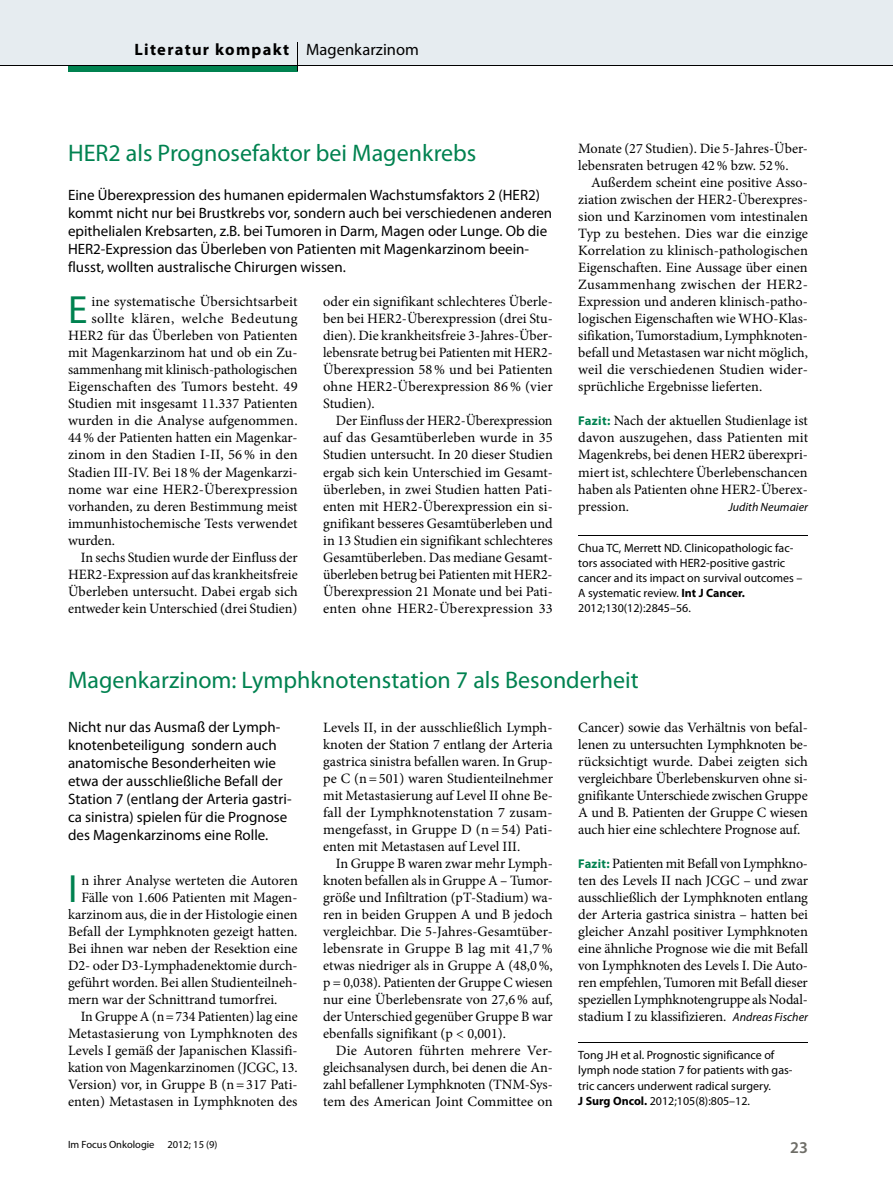
<style>
.page{position:relative;width:893px;height:1187px;background:#fff}
.page>*{position:absolute;margin:0;border:0;box-sizing:border-box;transform-origin:0 0}
.t1{font:39.45px "Myriad Pro";color:#008250}
.t2{font:24px "Myriad Pro";color:#008250}
.t3{font:700 16.5px "Myriad Pro";letter-spacing:.08em;color:#000}
.t4{font:600 16.5px "Myriad Pro";color:#6e6d67}
.t5{font:15px/18px "Myriad Pro";color:#000}
.t6{font:14.25px/17px "Minion Pro";color:#000;text-align:justify}
.t7{font:14.25px "Minion Pro";letter-spacing:.03em;color:#000}
.t8{font:12px/15px "Myriad Pro";color:#000}
.t9{font:italic 12px "Myriad Pro";color:#000}
.t10{font:10.5px "Myriad Pro";color:#000}
.s1{font-weight:400}
.s2{font-family:"Myriad Pro";font-weight:700;font-size:12.75px;color:#008250}
.s3{font-weight:700}
.s4{font-family:"Myriad Pro";font-style:italic;font-size:12px}
</style>
<div class="page">
<div style="left:0;top:0;width:893px;height:66px;background:#e6ecf0"></div>
<div style="left:68px;top:66px;width:230px;height:5px;background:#008250"></div>
<hr style="left:0;top:66px;width:893px;height:1px;background:#000">
<svg style="left:297px;top:43px;width:1px;height:28px"></svg>
<hr style="left:578px;top:535px;width:230px;height:1px;background:#000">
<hr style="left:578px;top:1041px;width:230px;height:1px;background:#000">
<p class="t3" style="left:134px;top:39px;width:286px">Literatur kompakt <span class="s1">Magenkarzinom</span></p>
<h2 class="t2" style="left:68px;top:138px;width:410px">HER2 als Prognosefaktor bei Magenkrebs</h2>
<p class="t5" style="left:68px;top:185px;width:486px">Eine Überexpression des humanen epidermalen Wachstumsfaktors 2 (HER2) kommt nicht nur bei Brustkrebs vor, sondern auch bei verschiedenen anderen epithelialen Krebsarten, z.B. bei Tumoren in Darm, Magen oder Lunge. Ob die HER2-Expression das Überleben von Patienten mit Magenkarzinom beein&shy;flusst, wollten australische Chirurgen wissen.</p>
<h1 class="t1" style="left:68px;top:286px;width:21px">E</h1>
<p class="t6" style="left:91px;top:293px;width:208px">ine systematische Übersichtsarbeit</p>
<p class="t7" style="left:91px;top:309px;width:208px">sollte klären, welche Bedeutung</p>
<p class="t6" style="left:68px;top:327px;width:231px">HER2 für das Überleben von Patienten</p>
<p class="t6" style="left:68px;top:344px;width:231px">mit Magenkarzinom hat und ob ein Zu-</p>
<p class="t6" style="left:68px;top:361px;width:231px">sammenhang mit klinisch-pathologischen</p>
<p class="t6" style="left:68px;top:378px;width:231px">Eigenschaften des Tumors besteht. 49</p>
<p class="t6" style="left:68px;top:395px;width:231px">Studien mit insgesamt 11.337 Patienten</p>
<p class="t6" style="left:68px;top:412px;width:231px">wurden in die Analyse aufgenommen.</p>
<p class="t6" style="left:68px;top:429px;width:231px">44% der Patienten hatten ein Magenkar-</p>
<p class="t6" style="left:68px;top:446px;width:231px">zinom in den Stadien I-II, 56% in den</p>
<p class="t6" style="left:68px;top:463px;width:231px">Stadien III-IV. Bei 18% der Magenkarzi-</p>
<p class="t6" style="left:68px;top:480px;width:231px">nome war eine HER2-Überexpression</p>
<p class="t6" style="left:68px;top:497px;width:231px">vorhanden, zu deren Bestimmung meist</p>
<p class="t6" style="left:68px;top:514px;width:231px">immunhistochemische Tests verwendet</p>
<p class="t6" style="left:68px;top:531px;width:49px">wurden.</p>
<p class="t6" style="left:81px;top:548px;width:219px">In sechs Studien wurde der Einfluss der</p>
<p class="t6" style="left:68px;top:565px;width:231px">HER2-Expression auf das krankheitsfreie</p>
<p class="t6" style="left:68px;top:582px;width:231px">Überleben untersucht. Dabei ergab sich</p>
<p class="t6" style="left:68px;top:599px;width:231px">entweder kein Unterschied (drei Studien)</p>
<p class="t6" style="left:323px;top:293px;width:231px">oder ein signifikant schlechteres Überle&shy;ben bei HER2-Überexpression (drei Stu&shy;dien). Die krankheitsfreie 3-Jahres-Über&shy;lebensrate betrug bei Patienten mit HER2- Überexpression 58% und bei Patienten ohne HER2-Überexpression 86% (vier Studien).</p>
<p class="t6" style="left:323px;top:412px;width:231px;text-indent:13px">Der Einfluss der HER2-Überexpression auf das Gesamtüberleben wurde in 35<br>Studien untersucht. In 20 dieser Studien ergab sich kein Unterschied im Gesamt&shy;überleben, in zwei Studien hatten Pati&shy;enten mit HER2-Überexpression ein si&shy;gnifikant besseres Gesamtüberleben und in 13 Studien ein signifikant schlechteres Gesamtüberleben. Das mediane Gesamt&shy;überleben betrug bei Patienten mit HER2- Überexpression 21 Monate und bei Pati&shy;enten ohne HER2-Überexpression 33</p>
<p class="t6" style="left:578px;top:140px;width:231px">Monate (27 Studien). Die 5-Jahres-Über&shy;lebensraten betrugen 42% bzw. 52%.</p>
<p class="t6" style="left:578px;top:174px;width:231px;text-indent:13px">Außerdem scheint eine positive Asso&shy;ziation zwischen der HER2-Überexpres&shy;sion und Karzinomen vom intestinalen Typ zu bestehen. Dies war die einzige Korrelation zu klinisch-pathologischen Eigenschaften. Eine Aussage über einen Zusammenhang zwischen der HER2- Expression und anderen klinisch-patho&shy;logischen Eigenschaften wie WHO-Klas&shy;sifikation, Tumorstadium, Lymphknoten&shy;befall und Metastasen war nicht möglich, weil die verschiedenen Studien wider&shy;sprüchliche Ergebnisse lieferten.</p>
<p class="t6" style="left:578px;top:412px;width:231px"><span class="s2">Fazit:</span> Nach der aktuellen Studienlage ist davon auszugehen, dass Patienten mit Magenkrebs, bei denen HER2 überexpri&shy;miert ist, schlechtere Überlebenschancen haben als Patienten ohne HER2-Überex&shy;pression.</p>
<p class="t9" style="left:729px;top:499px;width:81px">Judith Neumaier</p>
<p class="t8" style="left:578px;top:540px;width:226px">Chua TC, Merrett ND. Clinicopathologic fac&shy;tors associated with HER2-positive gastric cancer and its impact on survival outcomes – A systematic review. <span class="s3">Int J Cancer.<br></span>2012;130(12):2845–56.</p>
<h2 class="t2" style="left:68px;top:665px;width:572px">Magenkarzinom: Lymphknotenstation 7 als Besonderheit</h2>
<p class="t5" style="left:68px;top:718px;width:225px">Nicht nur das Ausmaß der Lymph&shy;knotenbeteiligung sondern auch anatomische Besonderheiten wie etwa der ausschließliche Befall der Station 7 (entlang der Arteria gastri&shy;ca sinistra) spielen für die Prognose des Magenkarzinoms eine Rolle.</p>
<h1 class="t1" style="left:68px;top:864px;width:11px">I</h1>
<p class="t6" style="left:81px;top:871px;width:218px">n ihrer Analyse werteten die Autoren</p>
<p class="t6" style="left:81px;top:888px;width:218px">Fälle von 1.606 Patienten mit Magen-</p>
<p class="t6" style="left:68px;top:905px;width:231px">karzinom aus, die in der Histologie einen</p>
<p class="t6" style="left:68px;top:922px;width:231px">Befall der Lymphknoten gezeigt hatten.</p>
<p class="t6" style="left:68px;top:939px;width:231px">Bei ihnen war neben der Resektion eine</p>
<p class="t6" style="left:68px;top:956px;width:231px">D2- oder D3-Lymphadenektomie durch-</p>
<p class="t6" style="left:68px;top:973px;width:231px">geführt worden. Bei allen Studienteilneh-</p>
<p class="t6" style="left:68px;top:991px;width:211px">mern war der Schnittrand tumorfrei.</p>
<p class="t6" style="left:81px;top:1008px;width:218px">In Gruppe A (n=734 Patienten) lag eine</p>
<p class="t6" style="left:68px;top:1025px;width:231px">Metastasierung von Lymphknoten des</p>
<p class="t6" style="left:68px;top:1042px;width:231px">Levels I gemäß der Japanischen Klassifi-</p>
<p class="t6" style="left:68px;top:1059px;width:231px">kation von Magenkarzinomen (JCGC, 13.</p>
<p class="t6" style="left:68px;top:1076px;width:231px">Version) vor, in Gruppe B (n=317 Pati-</p>
<p class="t6" style="left:68px;top:1093px;width:231px">enten) Metastasen in Lymphknoten des</p>
<p class="t6" style="left:323px;top:718px;width:231px">Levels II, in der ausschließlich Lymph&shy;knoten der Station 7 entlang der Arteria gastrica sinistra befallen waren. In Grup&shy;pe C (n=501) waren Studienteilnehmer mit Metastasierung auf Level II ohne Be&shy;fall der Lymphknotenstation 7 zusam&shy;mengefasst, in Gruppe D (n =54) Pati&shy;enten mit Metastasen auf Level III.</p>
<p class="t6" style="left:323px;top:854px;width:231px;text-indent:13px">In Gruppe B waren zwar mehr Lymph&shy;knoten befallen als in Gruppe A – Tumor&shy;größe und Infiltration (pT-Stadium) wa&shy;ren in beiden Gruppen A und B jedoch vergleichbar. Die 5-Jahres-Gesamtüber&shy;lebensrate in Gruppe B lag mit 41,7% etwas niedriger als in Gruppe A (48,0%, p = 0,038). Patienten der Gruppe C wiesen nur eine Überlebensrate von 27,6% auf, der Unterschied gegenüber Gruppe B war ebenfalls signifikant (p &lt; 0,001).</p>
<p class="t6" style="left:323px;top:1042px;width:231px;text-indent:13px">Die Autoren führten mehrere Ver&shy;gleichsanalysen durch, bei denen die An&shy;zahl befallener Lymphknoten (TNM-Sys&shy;tem des American Joint Committee on</p>
<p class="t6" style="left:578px;top:718px;width:231px">Cancer) sowie das Verhältnis von befal&shy;lenen zu untersuchten Lymphknoten be&shy;rücksichtigt wurde. Dabei zeigten sich vergleichbare Überlebenskurven ohne si&shy;gnifikante Unterschiede zwischen Gruppe A und B. Patienten der Gruppe C wiesen auch hier eine schlechtere Prognose auf.</p>
<p class="t6" style="left:578px;top:854px;width:231px"><span class="s2">Fazit:</span> Patienten mit Befall von Lymphkno&shy;ten des Levels II nach JCGC – und zwar ausschließlich der Lymphknoten entlang der Arteria gastrica sinistra – hatten bei gleicher Anzahl positiver Lymphknoten eine ähnliche Prognose wie die mit Befall von Lymphknoten des Levels I. Die Auto&shy;ren empfehlen, Tumoren mit Befall dieser speziellen Lymphknotengruppe als Nodal&shy;stadium I zu klassifizieren. <span class="s4">Andreas Fischer</span></p>
<p class="t8" style="left:578px;top:1047px;width:216px">Tong JH et al. Prognostic significance of lymph node station 7 for patients with gas&shy;tric cancers underwent radical surgery.<br><span class="s3">J Surg Oncol.</span> 2012;105(8):805–12.</p>
<p class="t10" style="left:68px;top:1137px;width:151px">Im Focus Onkologie 2012; 15 (9)</p>
<p class="t4" style="left:790px;top:1136px;width:19px">23</p>
</div>
